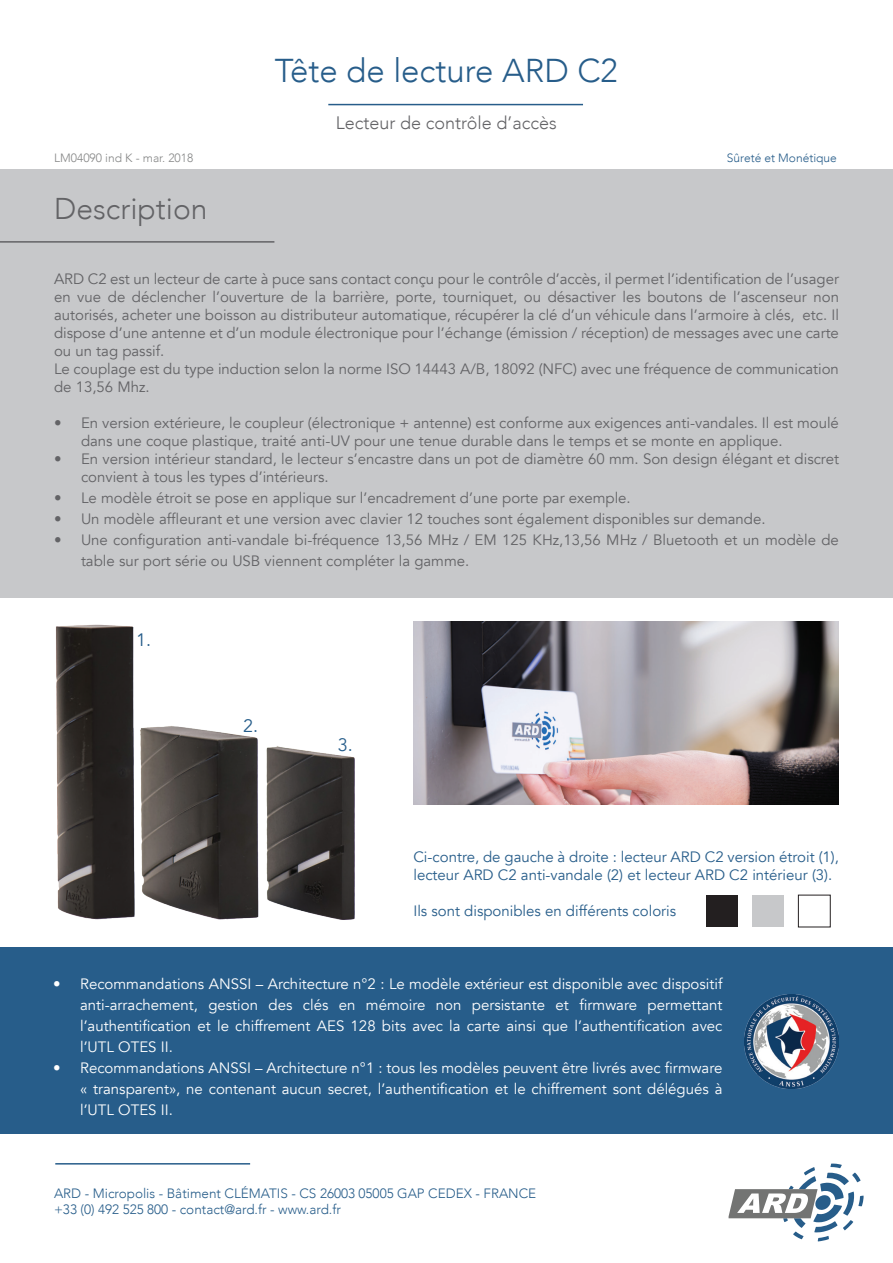
<style>
.page{position:relative;width:893px;height:1263px;background:#fff}
.page>*{position:absolute;margin:0;border:0;box-sizing:border-box;transform-origin:0 0}
.t1{font:300 33px "Avenir";color:#275d8a}
.t2{font:300 30px "Avenir";color:#636366}
.t3{font:300 18px "Avenir";color:#636366}
.t4{font:18px "Avenir";color:#275d8a}
.t5{font:15px/18px "Avenir";color:#636366}
.t6{font:15px/21px "Avenir";color:#fff;text-align:justify}
.t7{font:15px/18px "Avenir";color:#275d8a}
.t8{font:300 13.5px "Avenir";color:#275d8a}
.t9{font:300 12px "Avenir";color:#868787}
.t10{font:300 12px "Avenir";color:#275d8a}
</style>
<div class="page">
<div style="left:0;top:947px;width:893px;height:187px;background:#275d8a"></div>
<div style="left:0;top:169px;width:893px;height:428px;background:#c7c8ca"></div>
<hr style="left:328px;top:104px;width:255px;height:1px;background:#275d8a">
<svg style="left:729px;top:1164px;width:135px;height:77px"></svg>
<hr style="left:0;top:241px;width:274px;height:2px;background:#636366">
<hr style="left:55px;top:1163px;width:195px;height:1px;background:#275d8a">
<img style="left:56px;top:624px;width:299px;height:296px">
<img style="left:413px;top:622px;width:426px;height:183px">
<div style="left:706px;top:895px;width:32px;height:32px;background:#231f20"></div>
<div style="left:798px;top:895px;width:33px;height:32px;border:1px solid #231f20"></div>
<div style="left:752px;top:895px;width:32px;height:32px;background:#c7c8ca"></div>
<img style="left:744px;top:994px;width:95px;height:94px">
<p class="t1" style="left:275px;top:51px;width:345px">Tête de lecture ARD C2</p>
<p class="t3" style="left:336px;top:112px;width:222px">Lecteur de contrôle d’accès</p>
<p class="t9" style="left:54px;top:150px;width:141px">LM04090 ind K - mar. 2018</p>
<p class="t10" style="left:727px;top:150px;width:112px">Sûreté et Monétique</p>
<p class="t2" style="left:54px;top:191px;width:155px">Description</p>
<p class="t5" style="left:54px;top:270px;width:786px;text-align:justify">ARD C2 est un lecteur de carte à puce sans contact conçu pour le contrôle d’accès, il permet l’identification de l’usager en vue de déclencher l’ouverture de la barrière, porte, tourniquet, ou désactiver les boutons de l’ascenseur non autorisés, acheter une boisson au distributeur automatique, récupérer la clé d’un véhicule dans l’armoire à clés, etc. Il dispose d’une antenne et d’un module électronique pour l’échange (émission / réception) de messages avec une carte ou un tag passif.</p>
<p class="t5" style="left:54px;top:360px;width:786px">Le couplage est du type induction selon la norme ISO 14443 A/B, 18092 (NFC) avec une fréquence de communication de 13,56 Mhz.</p>
<p class="t5" style="left:81px;top:414px;width:759px;text-indent:-27px">• En version extérieure, le coupleur (électronique + antenne) est conforme aux exigences anti-vandales. Il est moulé dans une coque plastique, traité anti-UV pour une tenue durable dans le temps et se monte en applique.</p>
<p class="t5" style="left:81px;top:450px;width:759px;text-indent:-27px">• En version intérieur standard, le lecteur s’encastre dans un pot de diamètre 60 mm. Son design élégant et discret convient à tous les types d’intérieurs.</p>
<p class="t5" style="left:54px;top:489px;width:578px">• Le modèle étroit se pose en applique sur l’encadrement d’une porte par exemple.</p>
<p class="t5" style="left:54px;top:510px;width:713px">• Un modèle affleurant et une version avec clavier 12 touches sont également disponibles sur demande.</p>
<p class="t5" style="left:81px;top:530px;width:759px;line-height:21px;text-indent:-27px">• Une configuration anti-vandale bi-fréquence 13,56 MHz / EM 125 KHz,13,56 MHz / Bluetooth et un modèle de table sur port série ou USB viennent compléter la gamme.</p>
<p class="t4" style="left:136px;top:629px;width:17px">1.</p>
<p class="t4" style="left:243px;top:715px;width:17px">2.</p>
<p class="t4" style="left:338px;top:734px;width:17px">3.</p>
<p class="t7" style="left:413px;top:848px;width:427px">Ci-contre, de gauche à droite : lecteur ARD C2 version étroit (1), lecteur ARD C2 anti-vandale (2) et lecteur ARD C2 intérieur (3).</p>
<p class="t7" style="left:413px;top:902px;width:264px">Ils sont disponibles en différents coloris</p>
<p class="t6" style="left:80px;top:973px;width:644px;text-indent:-27px">• Recommandations ANSSI – Architecture n°2 : Le modèle extérieur est disponible avec dispositif anti-arrachement, gestion des clés en mémoire non persistante et firmware permettant l’authentification et le chiffrement AES 128 bits avec la carte ainsi que l’authentification avec l’UTL OTES II.</p>
<p class="t6" style="left:80px;top:1057px;width:644px;text-indent:-27px">• Recommandations ANSSI – Architecture n°1 : tous les modèles peuvent être livrés avec firmware « transparent», ne contenant aucun secret, l’authentification et le chiffrement sont délégués à l’UTL OTES II.</p>
<p class="t8" style="left:54px;top:1185px;width:484px">ARD - Micropolis - Bâtiment CLÉMATIS - CS 26003 05005 GAP CEDEX - FRANCE</p>
<p class="t8" style="left:54px;top:1201px;width:288px">+33 (0) 492 525 800 - contact@ard.fr - www.ard.fr</p>
</div>
